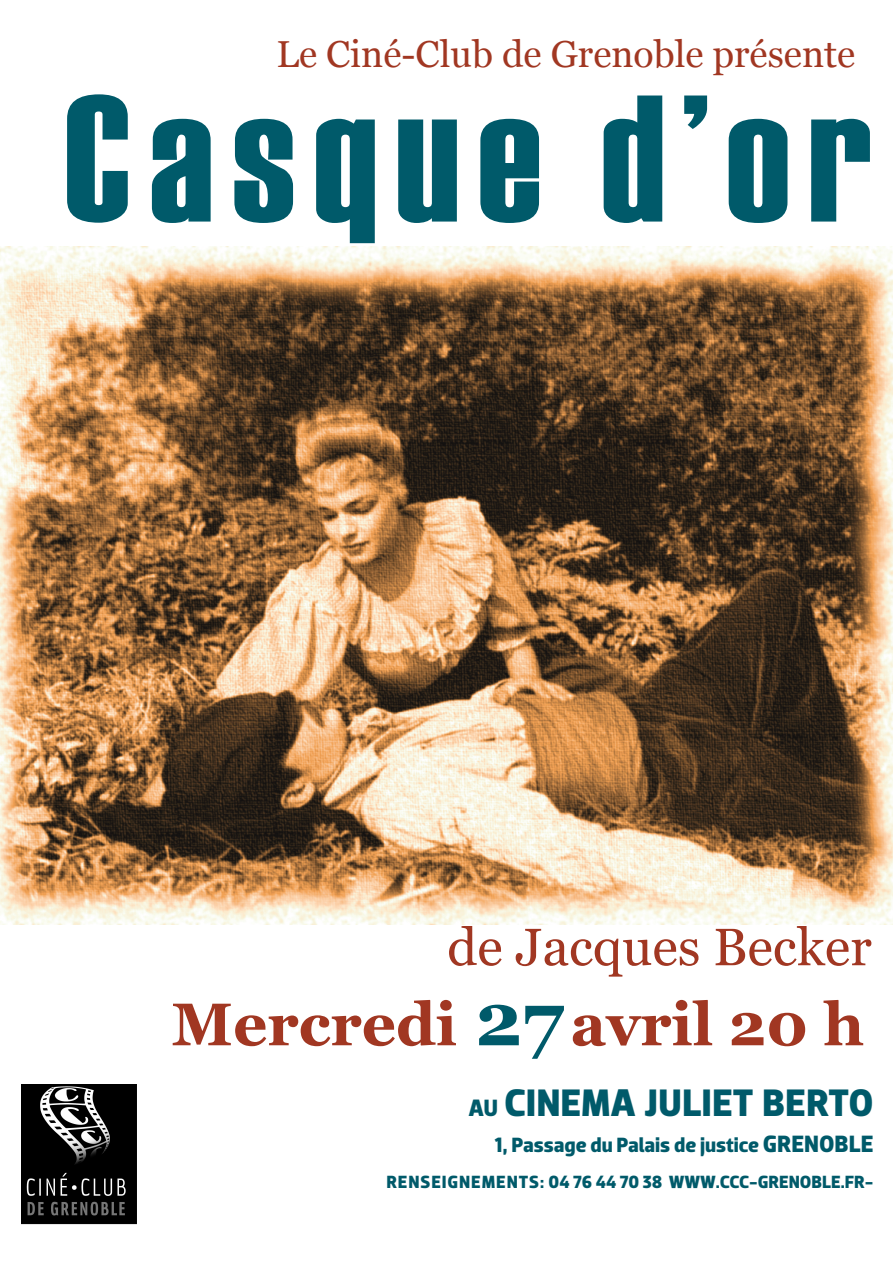
<style>
.page{position:relative;width:893px;height:1263px;background:#fff}
.page>*{position:absolute;margin:0;border:0;box-sizing:border-box;transform-origin:0 0}
.t1{font:180px "Haettenschweiler";letter-spacing:.1em;color:#005a6a}
.t2{font:700 60px "Georgia";color:#a13722}
.t3{font:52.5px "Georgia";color:#a13722}
.t4{font:700 39px "Dobra";color:#005a6a}
.t5{font:37.5px "Georgia";color:#a13722}
.t6{font:700 21px "Dobra";color:#005a6a}
.t7{font:700 18px "Dobra";color:#005a6a}
.s1{font-size:75px;color:#005a6a}
.s2{font-size:24px}
</style>
<div class="page">
<img style="left:21px;top:1084px;width:115px;height:140px">
<img style="left:0;top:246px;width:893px;height:678px">
<h3 class="t5" style="left:276px;top:32px;width:580px">Le Ciné-Club de Grenoble présente</h3>
<h1 class="t1" style="left:64px;top:63px;width:809px">Casque d’or</h1>
<h3 class="t3" style="left:447px;top:917px;width:426px">de Jacques Becker</h3>
<h2 class="t2" style="left:172px;top:990px;width:694px">Mercredi <span class="s1">27</span>avril 20 h</h2>
<h3 class="t4" style="left:469px;top:1090px;width:406px"><span class="s2">AU</span> CINEMA JULIET BERTO</h3>
<p class="t6" style="left:495px;top:1138px;width:380px">1, Passage du Palais de justice <span class="s2">GRENOBLE</span></p>
<p class="t7" style="left:386px;top:1176px;width:488px">RENSEIGNEMENTS: 04 76 44 70 38 WWW.CCC-GRENOBLE.FR-</p>
</div>
